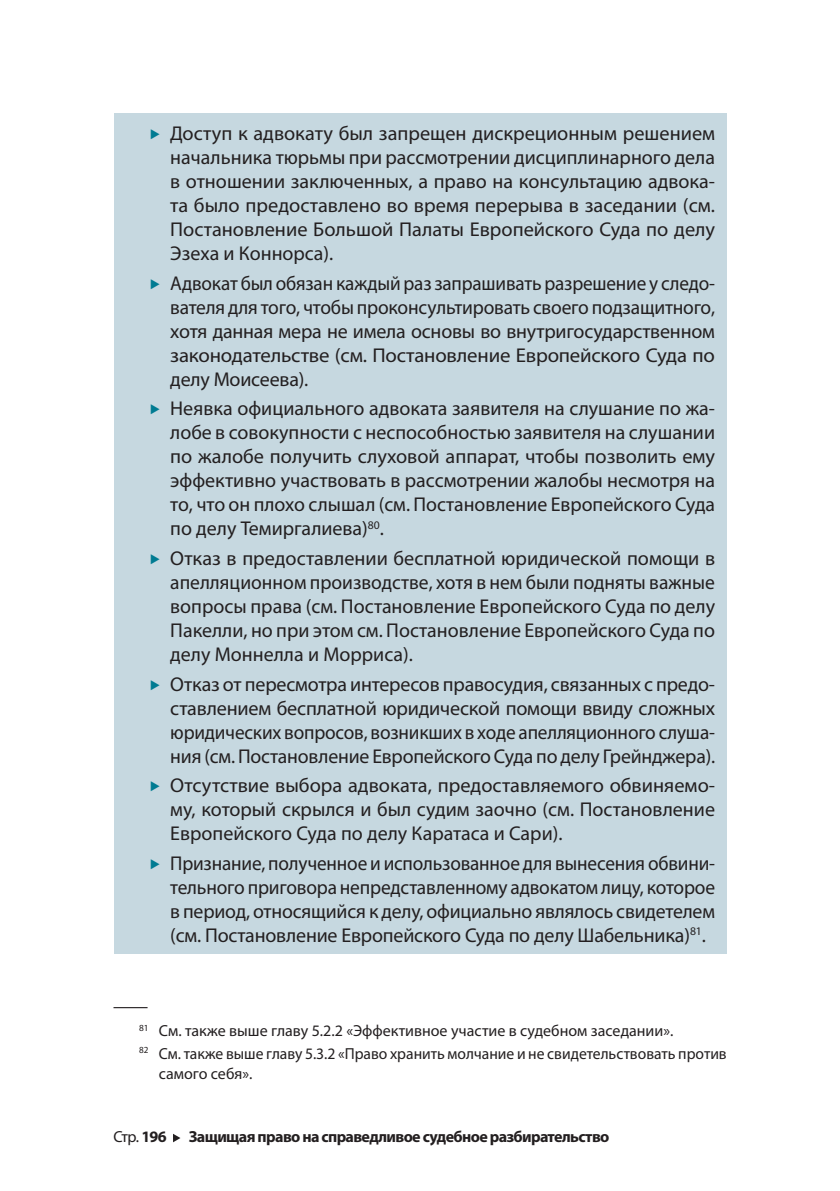
<style>
.page{position:relative;width:840px;height:1191px;background:#fff}
.page>*{position:absolute;margin:0;border:0;box-sizing:border-box;transform-origin:0 0}
.t1{font:20px/24px "Myriad Pro";color:#231f20;text-align:justify}
.t2{font:20px/24px "Myriad Pro";color:#231f20;text-align:justify;scale:.96 1}
.t3{font:16px/22.6px "Myriad Pro";color:#231f20}
.t4{font:700 16px "Myriad Pro";letter-spacing:-.04em;color:#231f20}
.s1{font-weight:400}
</style>
<div class="page">
<svg style="left:173px;top:1133px;width:7px;height:9px"></svg>
<div style="left:113px;top:113px;width:613px;height:840px;background:#c6d8e0"></div>
<hr style="left:113px;top:1007px;width:34px;height:1px;background:#231f20">
<p class="t1" style="left:170px;top:123px;width:546px">Доступ к адвокату был запрещен дискреционным решением начальника тюрьмы при рассмотрении дисциплинарного дела в отношении заключенных, а право на консультацию адвока&shy;та было предоставлено во время перерыва в заседании (см.<br>Постановление Большой Палаты Европейского Суда по делу Эзеха и Коннорса).</p>
<p class="t2" style="left:170px;top:272px;width:568px">Адвокат был обязан каждый раз запрашивать разрешение у следо&shy;вателя для того, чтобы проконсультировать своего подзащитного, хотя данная мера не имела основы во внутригосударственном законодательстве (см. Постановление Европейского Суда по делу Моисеева).</p>
<p class="t1" style="left:170px;top:398px;width:546px">Неявка официального адвоката заявителя на слушание по жа&shy;лобе в совокупности с неспособностью заявителя на слушании по жалобе получить слуховой аппарат, чтобы позволить ему эффективно участвовать в рассмотрении жалобы несмотря на то, что он плохо слышал (см. Постановление Европейского Суда по делу Темиргалиева)<sup>80</sup>.</p>
<p class="t1" style="left:170px;top:548px;width:546px">Отказ в предоставлении бесплатной юридической помощи в апелляционном производстве, хотя в нем были подняты важные вопросы права (см. Постановление Европейского Суда по делу Пакелли, но при этом см. Постановление Европейского Суда по делу Моннелла и Морриса).</p>
<p class="t1" style="left:170px;top:673px;width:546px">Отказ от пересмотра интересов правосудия, связанных с предо&shy;ставлением бесплатной юридической помощи ввиду сложных юридических вопросов, возникших в ходе апелляционного слуша&shy;ния (см. Постановление Европейского Суда по делу Грейнджера).</p>
<p class="t1" style="left:170px;top:775px;width:546px">Отсутствие выбора адвоката, предоставляемого обвиняемо&shy;му, который скрылся и был судим заочно (см. Постановление Европейского Суда по делу Каратаса и Сари).</p>
<p class="t2" style="left:170px;top:853px;width:568px">Признание, полученное и использованное для вынесения обвини&shy;тельного приговора непредставленному адвокатом лицу, которое в период, относящийся к делу, официально являлось свидетелем (см. Постановление Европейского Суда по делу Шабельника)<sup>81</sup>.</p>
<p class="t3" style="left:139px;top:1020px;width:589px"><sup>81</sup> См. также выше главу 5.2.2 «Эффективное участие в судебном заседании».<br><sup>82</sup> Cм. также выше главу 5.3.2 «Право хранить молчание и не свидетельствовать против</p>
<p class="t3" style="left:159px;top:1063px;width:95px">самого себя».</p>
<p class="t4" style="left:113px;top:1130px;width:497px"><span class="s1">Стр.</span> 196 Защищая право на справедливое судебное разбирательство</p>
</div>
